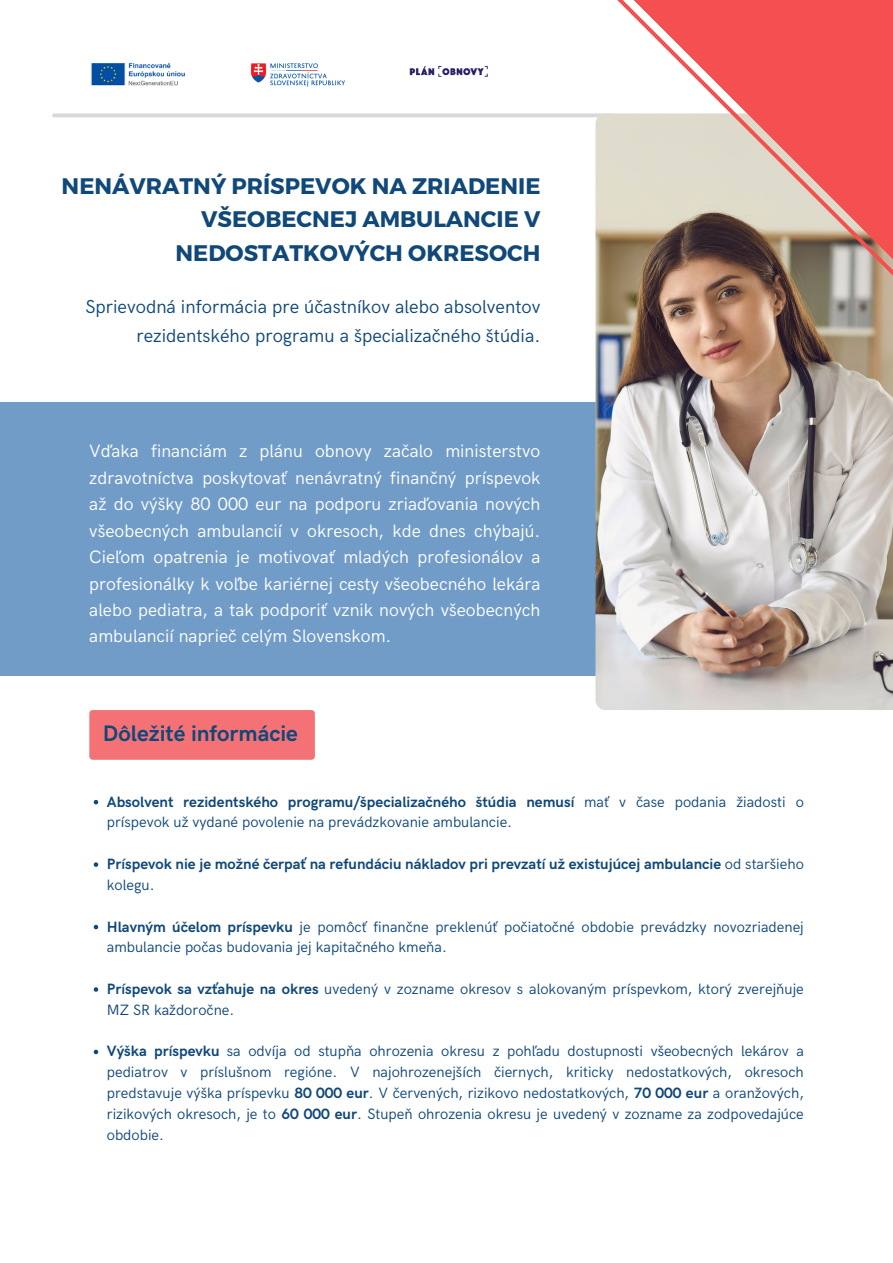
<style>
.page{position:relative;width:893px;height:1263px;background:#fff}
.page>*{position:absolute;margin:0;border:0;box-sizing:border-box;transform-origin:0 0}
.t1{font:700 22.5px/33.8px "Montserrat";color:#104879;text-align:right}
.t2{font:700 22.5px "HK Grotesk";color:#104879}
.t3{font:18.75px/28.1px "HK Grotesk";color:#104879;text-align:right}
.t4{font:18px/26.4px "HK Grotesk";color:#fff;text-align:justify}
.t5{font:15px/20.9px "HK Grotesk";color:#104879}
.t6{font:700 15px/20.9px "HK Grotesk";color:#104879}
.s1{font-weight:700}
.s2{font-weight:400}
</style>
<div class="page">
<div style="left:0;top:403px;width:893px;height:273px;background:#709cc7"></div>
<svg style="left:54px;top:113px;width:435px;height:4px;background:#ddd"></svg>
<div style="left:89px;top:710px;width:226px;height:50px;background:#f47276;border-radius:3px"></div>
<img style="left:91px;top:62px;width:94px;height:24px">
<img style="left:250px;top:63px;width:95px;height:24px">
<img style="left:409px;top:65px;width:79px;height:12px">
<img style="left:595px;top:359px;width:298px;height:351px">
<svg style="left:489px;top:0;width:404px;height:359px"></svg>
<svg style="left:624px;top:0;width:269px;height:268px;background:#dc8b84"></svg>
<svg style="left:94px;top:800px;width:4px;height:4px"></svg>
<svg style="left:94px;top:862px;width:4px;height:5px"></svg>
<svg style="left:94px;top:925px;width:4px;height:4px"></svg>
<svg style="left:94px;top:987px;width:4px;height:5px"></svg>
<svg style="left:94px;top:1050px;width:4px;height:4px"></svg>
<p class="t1" style="left:62px;top:168px;width:480px">NENÁVRATNÝ PRÍSPEVOK NA ZRIADENIE<br>VŠEOBECNEJ AMBULANCIE V<br>NEDOSTATKOVÝCH OKRESOCH</p>
<p class="t3" style="left:85px;top:294px;width:456px">Sprievodná informácia pre účastníkov alebo absolventov rezidentského programu a špecializačného štúdia.</p>
<p class="t4" style="left:89px;top:439px;width:452px">Vďaka financiám z plánu obnovy začalo ministerstvo zdravotníctva poskytovať nenávratný finančný príspevok až do výšky 80 000 eur na podporu zriaďovania nových všeobecných ambulancií v okresoch, kde dnes chýbajú.<br>Cieľom opatrenia je motivovať mladých profesionálov a profesionálky k voľbe kariérnej cesty všeobecného lekára alebo pediatra, a tak podporiť vznik nových všeobecných ambulancií naprieč celým Slovenskom.</p>
<p class="t2" style="left:103px;top:721px;width:196px">Dôležité informácie</p>
<p class="t5" style="left:107px;top:792px;width:698px"><span class="s1">Absolvent rezidentského programu/špecializačného štúdia nemusí</span> mať v čase podania žiadosti o príspevok už vydané povolenie na prevádzkovanie ambulancie.</p>
<p class="t6" style="left:107px;top:854px;width:698px">Príspevok nie je možné čerpať na refundáciu nákladov pri prevzatí už existujúcej ambulancie <span class="s2">od staršieho kolegu.</span></p>
<p class="t5" style="left:107px;top:916px;width:698px"><span class="s1">Hlavným účelom príspevku</span> je pomôcť finančne preklenúť počiatočné obdobie prevádzky novozriadenej ambulancie počas budovania jej kapitačného kmeňa.</p>
<p class="t5" style="left:107px;top:979px;width:698px"><span class="s1">Príspevok sa vzťahuje na okres</span> uvedený v zozname okresov s alokovaným príspevkom, ktorý zverejňuje<br>MZ SR každoročne.</p>
<p class="t5" style="left:107px;top:1041px;width:698px;text-align:justify"><span class="s1">Výška príspevku</span> sa odvíja od stupňa ohrozenia okresu z pohľadu dostupnosti všeobecných lekárov a pediatrov v príslušnom regióne. V najohrozenejších čiernych, kriticky nedostatkových, okresoch predstavuje výška príspevku <span class="s1">80 000 eur</span>. V červených, rizikovo nedostatkových, <span class="s1">70 000 eur</span> a oranžových, rizikových okresoch, je to <span class="s1">60 000 eur</span>. Stupeň ohrozenia okresu je uvedený v zozname za zodpovedajúce obdobie.</p>
</div>
